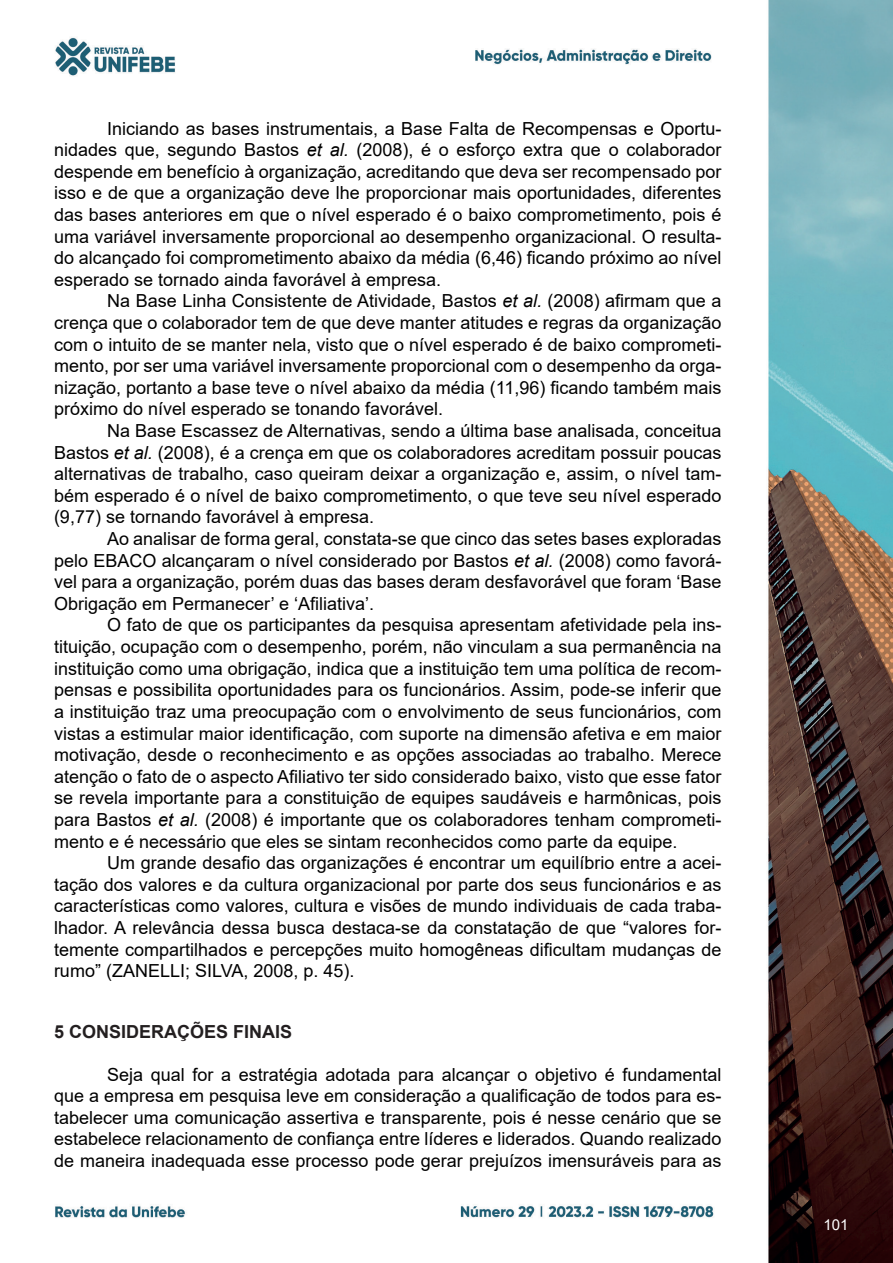
<style>
.page{position:relative;width:893px;height:1263px;background:#fff}
.page>*{position:absolute;margin:0;border:0;box-sizing:border-box;transform-origin:0 0}
.CORRETO{font:18px/21.6px "Arial";color:#000;text-align:justify}
.No_Spacing{font:700 18px "Arial";color:#231f20}
.t1{font:15px "Arial";color:#fff}
.s1{font-style:italic}
</style>
<div class="page">
<img style="left:55px;top:0;width:838px;height:1263px">
<p class="CORRETO" style="left:54px;top:117px;width:669px;text-indent:53px">Iniciando as bases instrumentais, a Base Falta de Recompensas e Oportu&shy;nidades que, segundo Bastos <span class="s1">et al.</span> (2008), é o esforço extra que o colaborador despende em benefício à organização, acreditando que deva ser recompensado por isso e de que a organização deve lhe proporcionar mais oportunidades, diferentes das bases anteriores em que o nível esperado é o baixo comprometimento, pois é uma variável inversamente proporcional ao desempenho organizacional. O resulta&shy;do alcançado foi comprometimento abaixo da média (6,46) ficando próximo ao nível esperado se tornado ainda favorável à empresa.</p>
<p class="CORRETO" style="left:54px;top:290px;width:669px;text-indent:53px">Na Base Linha Consistente de Atividade, Bastos <span class="s1">et al.</span> (2008) afirmam que a crença que o colaborador tem de que deve manter atitudes e regras da organização com o intuito de se manter nela, visto que o nível esperado é de baixo comprometi&shy;mento, por ser uma variável inversamente proporcional com o desempenho da orga&shy;nização, portanto a base teve o nível abaixo da média (11,96) ficando também mais próximo do nível esperado se tonando favorável.</p>
<p class="CORRETO" style="left:54px;top:420px;width:669px;text-indent:53px">Na Base Escassez de Alternativas, sendo a última base analisada, conceitua Bastos <span class="s1">et al.</span> (2008), é a crença em que os colaboradores acreditam possuir poucas alternativas de trabalho, caso queiram deixar a organização e, assim, o nível tam&shy;bém esperado é o nível de baixo comprometimento, o que teve seu nível esperado (9,77) se tornando favorável à empresa.</p>
<p class="CORRETO" style="left:54px;top:528px;width:669px;text-indent:53px">Ao analisar de forma geral, constata-se que cinco das setes bases exploradas pelo EBACO alcançaram o nível considerado por Bastos <span class="s1">et al.</span> (2008) como favorá&shy;vel para a organização, porém duas das bases deram desfavorável que foram ‘Base Obrigação em Permanecer’ e ‘Afiliativa’.</p>
<p class="CORRETO" style="left:54px;top:614px;width:669px;text-indent:53px">O fato de que os participantes da pesquisa apresentam afetividade pela ins&shy;tituição, ocupação com o desempenho, porém, não vinculam a sua permanência na instituição como uma obrigação, indica que a instituição tem uma política de recom&shy;pensas e possibilita oportunidades para os funcionários. Assim, pode-se inferir que a instituição traz uma preocupação com o envolvimento de seus funcionários, com vistas a estimular maior identificação, com suporte na dimensão afetiva e em maior motivação, desde o reconhecimento e as opções associadas ao trabalho. Merece atenção o fato de o aspecto Afiliativo ter sido considerado baixo, visto que esse fator se revela importante para a constituição de equipes saudáveis e harmônicas, pois para Bastos <span class="s1">et al.</span> (2008) é importante que os colaboradores tenham comprometi&shy;mento e é necessário que eles se sintam reconhecidos como parte da equipe.</p>
<p class="CORRETO" style="left:54px;top:852px;width:669px;text-indent:53px">Um grande desafio das organizações é encontrar um equilíbrio entre a acei&shy;tação dos valores e da cultura organizacional por parte dos seus funcionários e as características como valores, cultura e visões de mundo individuais de cada traba&shy;lhador. A relevância dessa busca destaca-se da constatação de que “valores for&shy;temente compartilhados e percepções muito homogêneas dificultam mudanças de rumo” (ZANELLI; SILVA, 2008, p. 45).</p>
<p class="No_Spacing" style="left:54px;top:1019px;width:240px">5 CONSIDERAÇÕES FINAIS</p>
<p class="CORRETO" style="left:54px;top:1063px;width:669px;text-indent:53px">Seja qual for a estratégia adotada para alcançar o objetivo é fundamental que a empresa em pesquisa leve em consideração a qualificação de todos para es&shy;tabelecer uma comunicação assertiva e transparente, pois é nesse cenário que se estabelece relacionamento de confiança entre líderes e liderados. Quando realizado de maneira inadequada esse processo pode gerar prejuízos imensuráveis para as</p>
<p class="t1" style="left:824px;top:1215px;width:27px">101</p>
</div>
